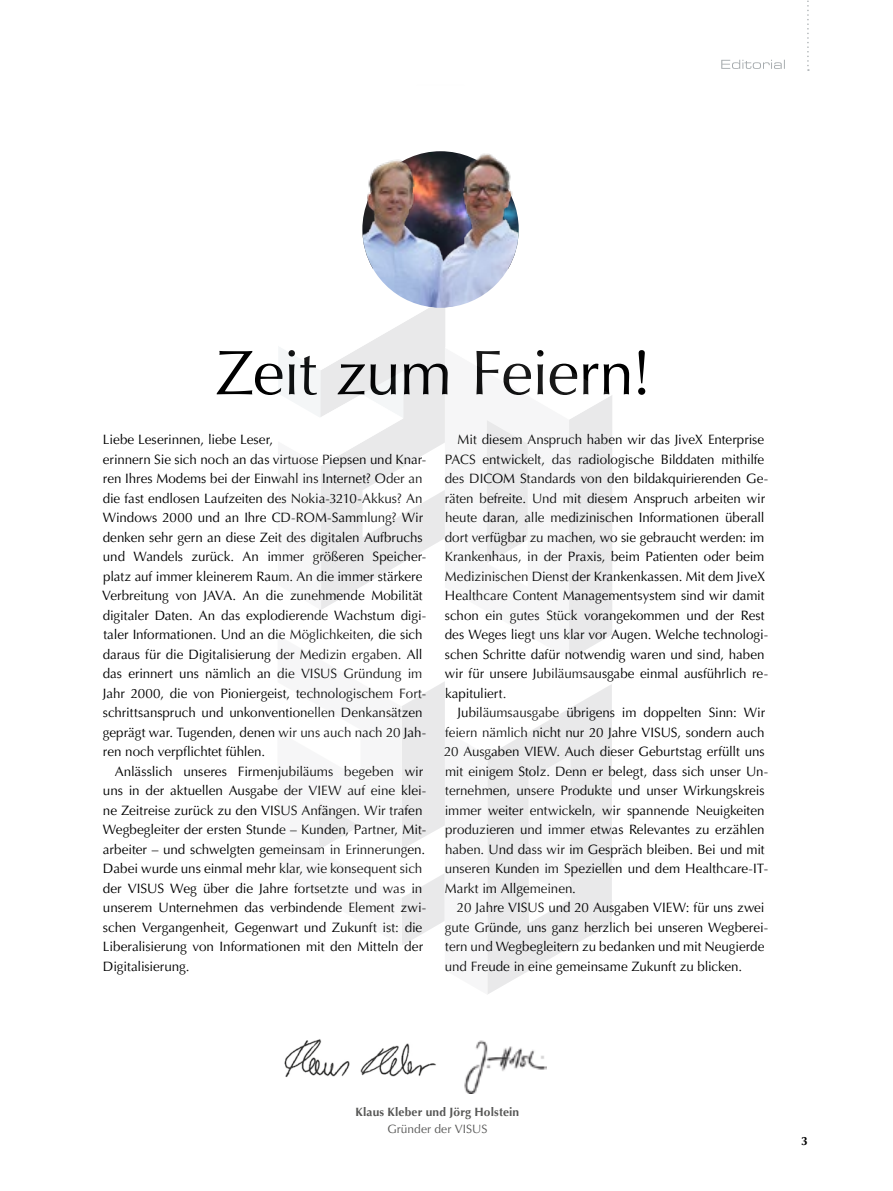
<style>
.page{position:relative;width:893px;height:1191px;background:#fff}
.page>*{position:absolute;margin:0;border:0;box-sizing:border-box;transform-origin:0 0}
.t1{font:63px "Optima LT";letter-spacing:-.02em;color:#000}
.t2{font:13.5px/19.5px "Optima LT";letter-spacing:-.005em;color:#000}
.t3{font:700 12px "Optima LT";letter-spacing:.01em;color:#575756}
.t4{font:12px "Optima LT";letter-spacing:.005em;color:#575756}
.t5{font:700 12px "Optima LT";color:#000}
</style>
<div class="page">
<svg style="left:807px;top:0;width:2px;height:71px"></svg>
<svg style="left:721px;top:60px;width:64px;height:9px"></svg>
<img style="left:284px;top:1039px;width:152px;height:38px">
<img style="left:464px;top:1040px;width:82px;height:53px">
<svg style="left:279px;top:308px;width:333px;height:686px"></svg>
<img style="left:362px;top:151px;width:157px;height:157px">
<h1 class="t1" style="left:215px;top:336px;width:438px">Zeit zum Feiern!</h1>
<p class="t2" style="left:102px;top:430px;width:325px">Liebe Leserinnen, liebe Leser,<br>erinnern Sie sich noch an das virtuose Piepsen und Knar&shy;ren Ihres Modems bei der Einwahl ins Internet? Oder an die fast endlosen Laufzeiten des Nokia-3210-Akkus? An Windows 2000 und an Ihre CD-ROM-Sammlung? Wir denken sehr gern an diese Zeit des digitalen Aufbruchs und Wandels zurück. An immer größeren Speicher&shy;platz auf immer kleinerem Raum. An die immer stärkere Verbreitung von JAVA. An die zunehmende Mobilität digitaler Daten. An das explodierende Wachstum digi&shy;taler Informationen. Und an die Möglichkeiten, die sich daraus für die Digitalisierung der Medizin ergaben. All das erinnert uns nämlich an die VISUS Gründung im Jahr 2000, die von Pioniergeist, technologischem Fort&shy;schrittsanspruch und unkonventionellen Denkansätzen geprägt war. Tugenden, denen wir uns auch nach 20 Jah&shy;ren noch verpflichtet fühlen.</p>
<p class="t2" style="left:103px;top:761px;width:325px;text-indent:12px">Anlässlich unseres Firmenjubiläums begeben wir uns in der aktuellen Ausgabe der VIEW auf eine klei&shy;ne Zeitreise zurück zu den VISUS Anfängen. Wir trafen Wegbegleiter der ersten Stunde – Kunden, Partner, Mit&shy;arbeiter – und schwelgten gemeinsam in Erinnerungen.<br>Dabei wurde uns einmal mehr klar, wie konsequent sich der VISUS Weg über die Jahre fortsetzte und was in unserem Unternehmen das verbindende Element zwi&shy;schen Vergangenheit, Gegenwart und Zukunft ist: die Liberalisierung von Informationen mit den Mitteln der Digitalisierung.</p>
<p class="t2" style="left:445px;top:430px;width:325px;text-indent:13px">Mit diesem Anspruch haben wir das JiveX Enterprise PACS entwickelt, das radiologische Bilddaten mithilfe des DICOM Standards von den bildakquirierenden Ge&shy;räten befreite. Und mit diesem Anspruch arbeiten wir heute daran, alle medizinischen Informationen überall dort verfügbar zu machen, wo sie gebraucht werden: im Krankenhaus, in der Praxis, beim Patienten oder beim Medizinischen Dienst der Krankenkassen. Mit dem JiveX Healthcare Content Managementsystem sind wir damit schon ein gutes Stück vorangekommen und der Rest des Weges liegt uns klar vor Augen. Welche technologi&shy;schen Schritte dafür notwendig waren und sind, haben wir für unsere Jubiläumsausgabe einmal ausführlich re&shy;kapituliert.</p>
<p class="t2" style="left:444px;top:703px;width:325px;text-indent:13px">Jubiläumsausgabe übrigens im doppelten Sinn: Wir feiern nämlich nicht nur 20 Jahre VISUS, sondern auch 20 Ausgaben VIEW. Auch dieser Geburtstag erfüllt uns mit einigem Stolz. Denn er belegt, dass sich unser Un&shy;ternehmen, unsere Produkte und unser Wirkungskreis immer weiter entwickeln, wir spannende Neuigkeiten produzieren und immer etwas Relevantes zu erzählen haben. Und dass wir im Gespräch bleiben. Bei und mit unseren Kunden im Speziellen und dem Healthcare-IT-Markt im Allgemeinen.</p>
<p class="t2" style="left:445px;top:898px;width:325px;text-indent:12px">20 Jahre VISUS und 20 Ausgaben VIEW: für uns zwei gute Gründe, uns ganz herzlich bei unseren Wegberei&shy;tern und Wegbegleitern zu bedanken und mit Neugierde und Freude in eine gemeinsame Zukunft zu blicken.</p>
<p class="t3" style="left:356px;top:1105px;width:165px">Klaus Kleber und Jörg Holstein</p>
<p class="t4" style="left:388px;top:1122px;width:101px">Gründer der VISUS</p>
<p class="t5" style="left:801px;top:1133px;width:8px">3</p>
</div>
